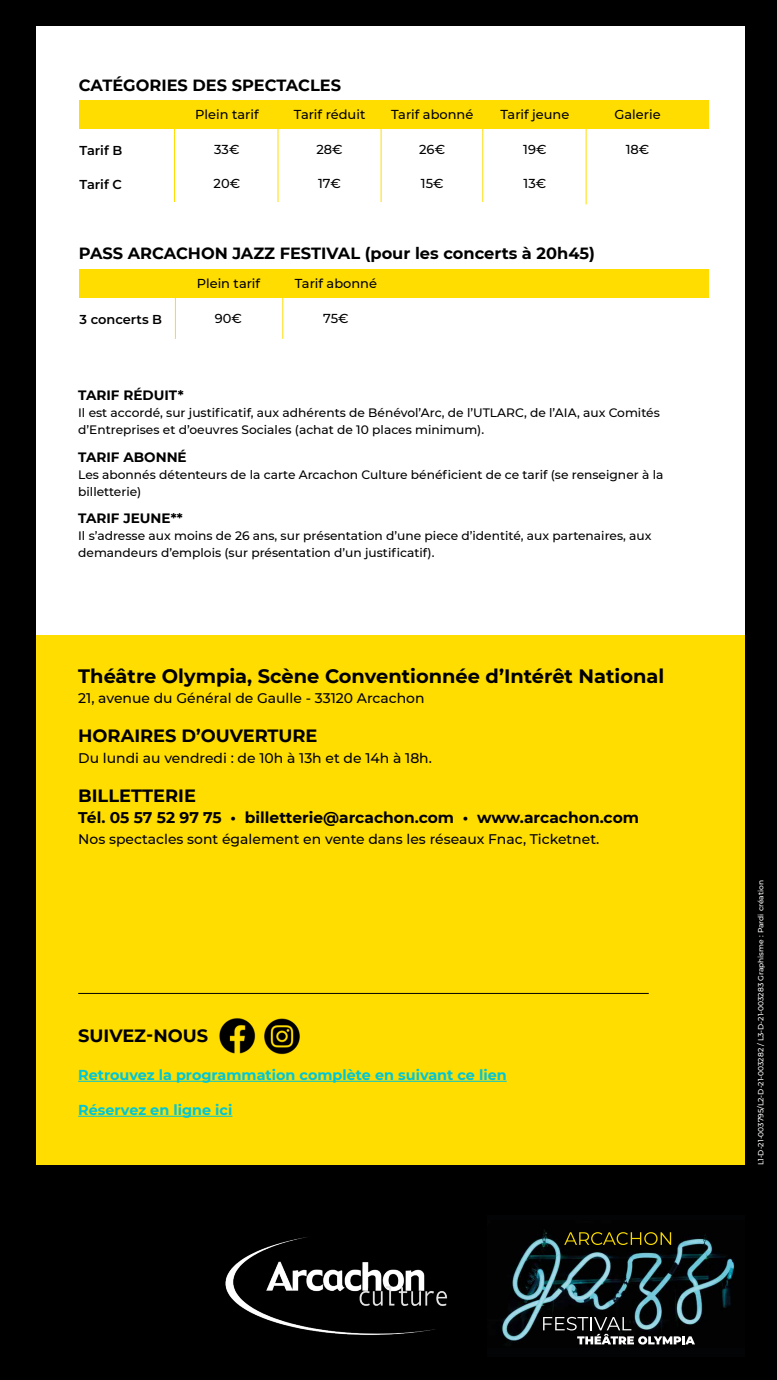
<style>
.page{position:relative;width:777px;height:1380px;background:#fff}
.page>*{position:absolute;margin:0;border:0;box-sizing:border-box;transform-origin:0 0}
.t1{font:700 19.38px "Montserrat";color:#000}
.t2{font:700 17.81px "Montserrat";color:#000}
.t3{font:700 16.19px "Montserrat";color:#000}
.t4{font:700 15.44px "Montserrat";color:#000}
.t5{font:700 14.38px "Montserrat";color:#00c6d6}
.t6{font:500 13.94px "Montserrat";color:#000}
.t7{font:700 13.56px "Montserrat";color:#000}
.t8{font:500 12.94px "Montserrat";color:#000}
.t9{font:600 12.94px "Montserrat";color:#000}
.t10{font:500 12.19px/16.9px "Montserrat";color:#000}
.t11{font:500 7.5px "Montserrat";color:#fff}
</style>
<div class="page">
<div style="left:0;top:0;width:776px;height:1380px;background:#000"></div>
<div style="left:36px;top:26px;width:708px;height:1135px;background:#fff"></div>
<div style="left:36px;top:635px;width:708px;height:529px;background:#fd0"></div>
<div style="left:80px;top:100px;width:628px;height:29px;background:#fd0"></div>
<div style="left:80px;top:269px;width:628px;height:29px;background:#fd0"></div>
<hr style="left:482px;top:127px;width:1px;height:75px;background:#fd0">
<hr style="left:380px;top:127px;width:1px;height:75px;background:#fd0">
<hr style="left:277px;top:127px;width:1px;height:75px;background:#fd0">
<hr style="left:174px;top:127px;width:1px;height:75px;background:#fd0">
<hr style="left:175px;top:296px;width:1px;height:43px;background:#fd0">
<hr style="left:282px;top:296px;width:1px;height:43px;background:#fd0">
<hr style="left:585px;top:129px;width:1px;height:75px;background:#fd0">
<img style="left:264px;top:1018px;width:36px;height:37px">
<img style="left:219px;top:1018px;width:37px;height:36px">
<hr style="left:78px;top:1081px;width:428px;height:1px;background:#00c6d6">
<hr style="left:78px;top:1116px;width:154px;height:1px;background:#00c6d6">
<img style="left:225px;top:1237px;width:223px;height:98px">
<svg style="left:501px;top:1229px;width:234px;height:116px"></svg>
<hr style="left:78px;top:993px;width:570px;height:1px;background:#000">
<h3 class="t3" style="left:79px;top:73px;width:263px">CATÉGORIES DES SPECTACLES</h3>
<p class="t9" style="left:80px;top:142px;width:44px">Tarif B</p>
<p class="t9" style="left:80px;top:176px;width:44px">Tarif C</p>
<p class="t8" style="left:195px;top:105px;width:65px">Plein tarif</p>
<p class="t8" style="left:214px;top:140px;width:27px">33€</p>
<p class="t8" style="left:213px;top:175px;width:28px">20€</p>
<p class="t8" style="left:293px;top:105px;width:73px">Tarif réduit</p>
<p class="t8" style="left:316px;top:140px;width:28px">28€</p>
<p class="t8" style="left:318px;top:175px;width:24px">17€</p>
<p class="t8" style="left:391px;top:105px;width:84px">Tarif abonné</p>
<p class="t8" style="left:419px;top:140px;width:27px">26€</p>
<p class="t8" style="left:420px;top:175px;width:24px">15€</p>
<p class="t8" style="left:500px;top:105px;width:71px">Tarif jeune</p>
<p class="t8" style="left:523px;top:140px;width:25px">19€</p>
<p class="t8" style="left:523px;top:175px;width:24px">13€</p>
<p class="t8" style="left:614px;top:105px;width:48px">Galerie</p>
<p class="t8" style="left:625px;top:140px;width:25px">18€</p>
<h3 class="t3" style="left:79px;top:241px;width:517px">PASS ARCACHON JAZZ FESTIVAL (pour les concerts à 20h45)</h3>
<p class="t9" style="left:80px;top:310px;width:84px">3 concerts B</p>
<p class="t8" style="left:197px;top:274px;width:65px">Plein tarif</p>
<p class="t8" style="left:215px;top:309px;width:29px">90€</p>
<p class="t8" style="left:294px;top:274px;width:84px">Tarif abonné</p>
<p class="t8" style="left:323px;top:309px;width:27px">75€</p>
<p class="t7" style="left:78px;top:385px;width:107px">TARIF RÉDUIT*</p>
<p class="t10" style="left:78px;top:404px;width:583px">Il est accordé, sur justificatif, aux adhérents de Bénévol’Arc, de l’UTLARC, de l’AIA, aux Comités d’Entreprises et d’oeuvres Sociales (achat de 10 places minimum).</p>
<p class="t7" style="left:78px;top:447px;width:110px">TARIF ABONNÉ</p>
<p class="t10" style="left:78px;top:465px;width:586px">Les abonnés détenteurs de la carte Arcachon Culture bénéficient de ce tarif (se renseigner à la billetterie)</p>
<p class="t7" style="left:78px;top:509px;width:106px">TARIF JEUNE**</p>
<p class="t10" style="left:78px;top:527px;width:574px">Il s’adresse aux moins de 26 ans, sur présentation d’une piece d’identité, aux partenaires, aux demandeurs d’emplois (sur présentation d’un justificatif).</p>
<h1 class="t1" style="left:78px;top:662px;width:587px">Théâtre Olympia, Scène Conventionnée d’Intérêt National</h1>
<p class="t6" style="left:78px;top:689px;width:348px">21, avenue du Général de Gaulle - 33120 Arcachon</p>
<h2 class="t2" style="left:78px;top:723px;width:241px">HORAIRES D’OUVERTURE</h2>
<p class="t6" style="left:78px;top:748px;width:355px">Du lundi au vendredi : de 10h à 13h et de 14h à 18h.</p>
<h2 class="t2" style="left:78px;top:782px;width:119px">BILLETTERIE</h2>
<p class="t4" style="left:78px;top:807px;width:562px">Tél. 05 57 52 97 75 • billetterie@arcachon.com • www.arcachon.com</p>
<p class="t6" style="left:78px;top:829px;width:522px">Nos spectacles sont également en vente dans les réseaux Fnac, Ticketnet.</p>
<h2 class="t2" style="left:78px;top:1022px;width:131px">SUIVEZ-NOUS</h2>
<p class="t5" style="left:78px;top:1065px;width:430px">Retrouvez la programmation complète en suivant ce lien</p>
<p class="t5" style="left:78px;top:1100px;width:156px">Réservez en ligne ici</p>
<p class="t11" style="left:755px;top:1165px;width:287px;rotate:-90deg">L1-D-21-003795/L2-D-21-003282 / L3-D-21-003283 Graphisme : Pardi création</p>
</div>
